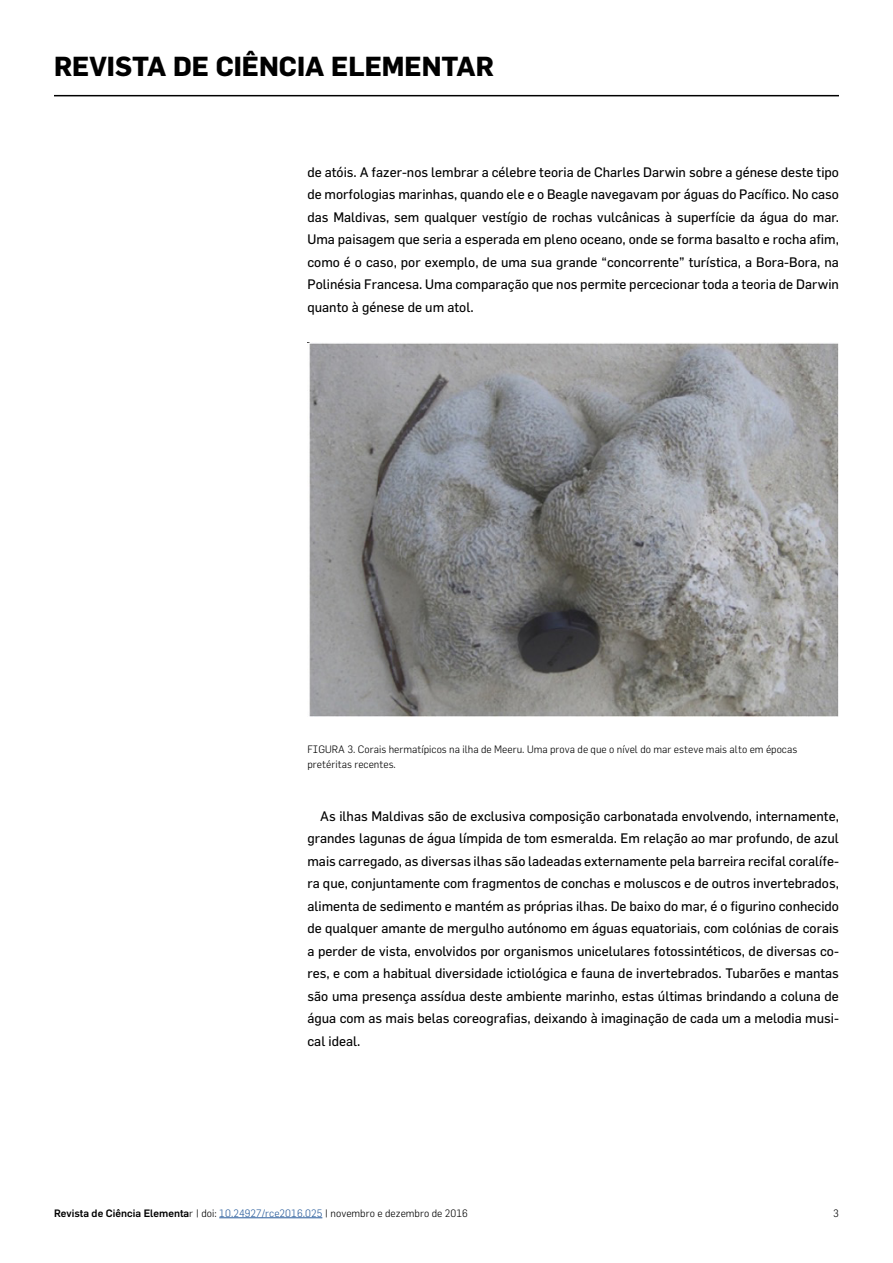
<style>
.page{position:relative;width:893px;height:1263px;background:#fff}
.page>*{position:absolute;margin:0;border:0;box-sizing:border-box;transform-origin:0 0}
.t1{font:700 27px "Flama";color:#000}
.t2{font:13.5px/22.5px "Flama";color:#000;text-align:justify}
.t3{font:300 10.5px/15px "Flama";color:#000}
.s1{font-weight:500}
.s2{color:#275b9b}
</style>
<div class="page">
<hr style="left:54px;top:95px;width:785px;height:1px;background:#000">
<hr style="left:219px;top:1217px;width:103px;height:1px;background:#275b9b">
<img style="left:309px;top:343px;width:530px;height:374px">
<h1 class="t1" style="left:54px;top:50px;width:441px">REVISTA DE CIÊNCIA ELEMENTAR</h1>
<p class="t2" style="left:307px;top:160px;width:533px">de atóis. A fazer-nos lembrar a célebre teoria de Charles Darwin sobre a génese deste tipo de morfologias marinhas, quando ele e o Beagle navegavam por águas do Pacífico. No caso das Maldivas, sem qualquer vestígio de rochas vulcânicas à superfície da água do mar.<br>Uma paisagem que seria a esperada em pleno oceano, onde se forma basalto e rocha afim, como é o caso, por exemplo, de uma sua grande “concorrente” turística, a Bora-Bora, na Polinésia Francesa. Uma comparação que nos permite percecionar toda a teoria de Darwin quanto à génese de um atol.</p>
<p class="t3" style="left:307px;top:742px;width:491px">FIGURA 3. Corais hermatípicos na ilha de Meeru. Uma prova de que o nível do mar esteve mais alto em épocas pretéritas recentes.</p>
<p class="t2" style="left:307px;top:804px;width:533px;text-indent:13px">As ilhas Maldivas são de exclusiva composição carbonatada envolvendo, internamente, grandes lagunas de água límpida de tom esmeralda. Em relação ao mar profundo, de azul mais carregado, as diversas ilhas são ladeadas externamente pela barreira recifal coralífe&shy;ra que, conjuntamente com fragmentos de conchas e moluscos e de outros invertebrados, alimenta de sedimento e mantém as próprias ilhas. De baixo do mar, é o figurino conhecido de qualquer amante de mergulho autónomo em águas equatoriais, com colónias de corais a perder de vista, envolvidos por organismos unicelulares fotossintéticos, de diversas co&shy;res, e com a habitual diversidade ictiológica e fauna de invertebrados. Tubarões e mantas são uma presença assídua deste ambiente marinho, estas últimas brindando a coluna de água com as mais belas coreografias, deixando à imaginação de cada um a melodia musi&shy;cal ideal.</p>
<p class="t3" style="left:54px;top:1205px;width:416px"><span class="s1">Revista de Ciência Elementa</span>r | doi: <span class="s2">10.24927/rce2016.025</span> | novembro e dezembro de 2016</p>
<p class="t3" style="left:833px;top:1205px;width:7px">3</p>
</div>
